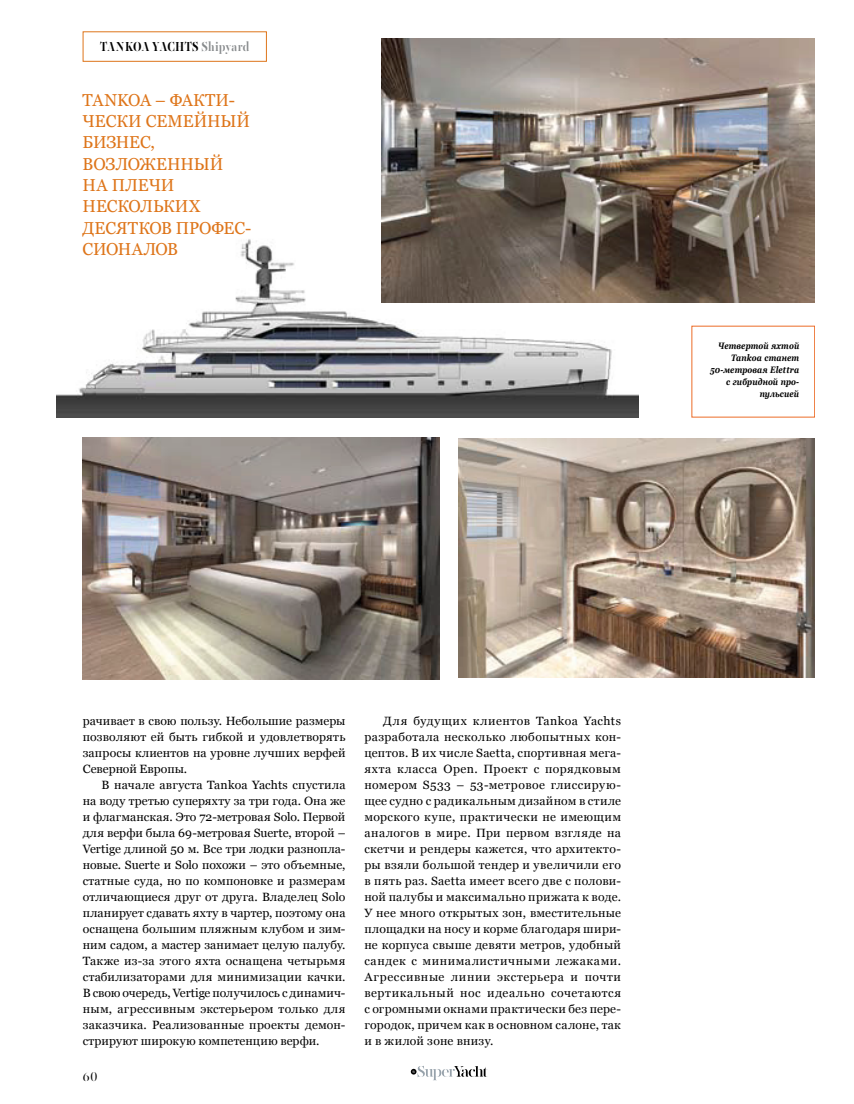
<style>
.page{position:relative;width:854px;height:1104px;background:#fff}
.page>*{position:absolute;margin:0;border:0;box-sizing:border-box;transform-origin:0 0}
.t1{font:17.25px/21.3px "Georgia";letter-spacing:-.005em;color:#de751a;scale:.96 1}
.t2{font:700 13.35px "PF Regal Finesse Pro";letter-spacing:.02em;color:#000;scale:.79 1}
.t3{font:13.35px "PF Regal Finesse Pro";color:#000}
.t4{font:12px/15.9px "Georgia";letter-spacing:.01em;color:#000;text-align:justify}
.t5{font:italic 700 9.3px/12px "Georgia";letter-spacing:.015em;color:#000;text-align:right;scale:.82 1}
.s1{color:#888b8d}
</style>
<div class="page">
<img style="left:57px;top:239px;width:581px;height:178px">
<img style="left:381px;top:38px;width:432px;height:264px">
<img style="left:83px;top:437px;width:356px;height:242px">
<img style="left:458px;top:439px;width:355px;height:238px">
<svg style="left:410px;top:1066px;width:77px;height:14px"></svg>
<div style="left:83px;top:31px;width:184px;height:31px;border:1px solid #de751a"></div>
<p class="t2" style="left:100px;top:38px;width:190px">TANKOA YACHTS <span class="s1">Shipyard</span></p>
<h1 class="t1" style="left:83px;top:89px;width:177px">TANKOA – ФАКТИ-<br>ЧЕСКИ СЕМЕЙНЫЙ<br>БИЗНЕС,<br>ВОЗЛОЖЕННЫЙ<br>НА ПЛЕЧИ<br>НЕСКОЛЬКИХ<br>ДЕСЯТКОВ ПРОФЕС-<br>СИОНАЛОВ</h1>
<p class="t5" style="left:710px;top:339px;width:110px">Четвертой яхтой<br>Tankoa станет<br>50-метровая Elettra с гибридной про&shy;пульсией</p>
<p class="t4" style="left:83px;top:712px;width:264px">рачивает в свою пользу. Небольшие размеры позволяют ей быть гибкой и удовлетворять запросы клиентов на уровне лучших верфей Северной Европы.</p>
<p class="t4" style="left:83px;top:776px;width:264px;text-indent:19px">В начале августа Tankoa Yachts спустила на воду третью суперяхту за три года. Она же и флагманская. Это 72-метровая Solo. Первой для верфи была 69-метровая Suerte, второй – Vertige длиной 50 м. Все три лодки разнопла&shy;новые. Suerte и Solo похожи – это объемные, статные суда, но по компоновке и размерам отличающиеся друг от друга. Владелец Solo планирует сдавать яхту в чартер, поэтому она оснащена большим пляжным клубом и зим&shy;ним садом, а мастер занимает целую палубу.<br>Также из-за этого яхта оснащена четырьмя стабилизаторами для минимизации качки.<br>В свою очередь, Vertige получилось с динамич&shy;ным, агрессивным экстерьером только для заказчика. Реализованные проекты демон&shy;стрируют широкую компетенцию верфи.</p>
<p class="t3" style="left:83px;top:1068px;width:16px">60</p>
<p class="t4" style="left:364px;top:712px;width:258px;text-indent:19px">Для будущих клиентов Tankoa Yachts разработала несколько любопытных кон&shy;цептов. В их числе Saetta, спортивная мега&shy;яхта класса Open. Проект с порядковым номером S533 – 53-метровое глиссирую&shy;щее судно с радикальным дизайном в стиле морского купе, практически не имеющим аналогов в мире. При первом взгляде на скетчи и рендеры кажется, что архитекто&shy;ры взяли большой тендер и увеличили его в пять раз. Saetta имеет всего две с полови&shy;ной палубы и максимально прижата к воде.<br>У нее много открытых зон, вместительные площадки на носу и корме благодаря шири&shy;не корпуса свыше девяти метров, удобный сандек с минималистичными лежаками.<br>Агрессивные линии экстерьера и почти вертикальный нос идеально сочетаются с огромными окнами практически без пере&shy;городок, причем как в основном салоне, так и в жилой зоне внизу.</p>
</div>
